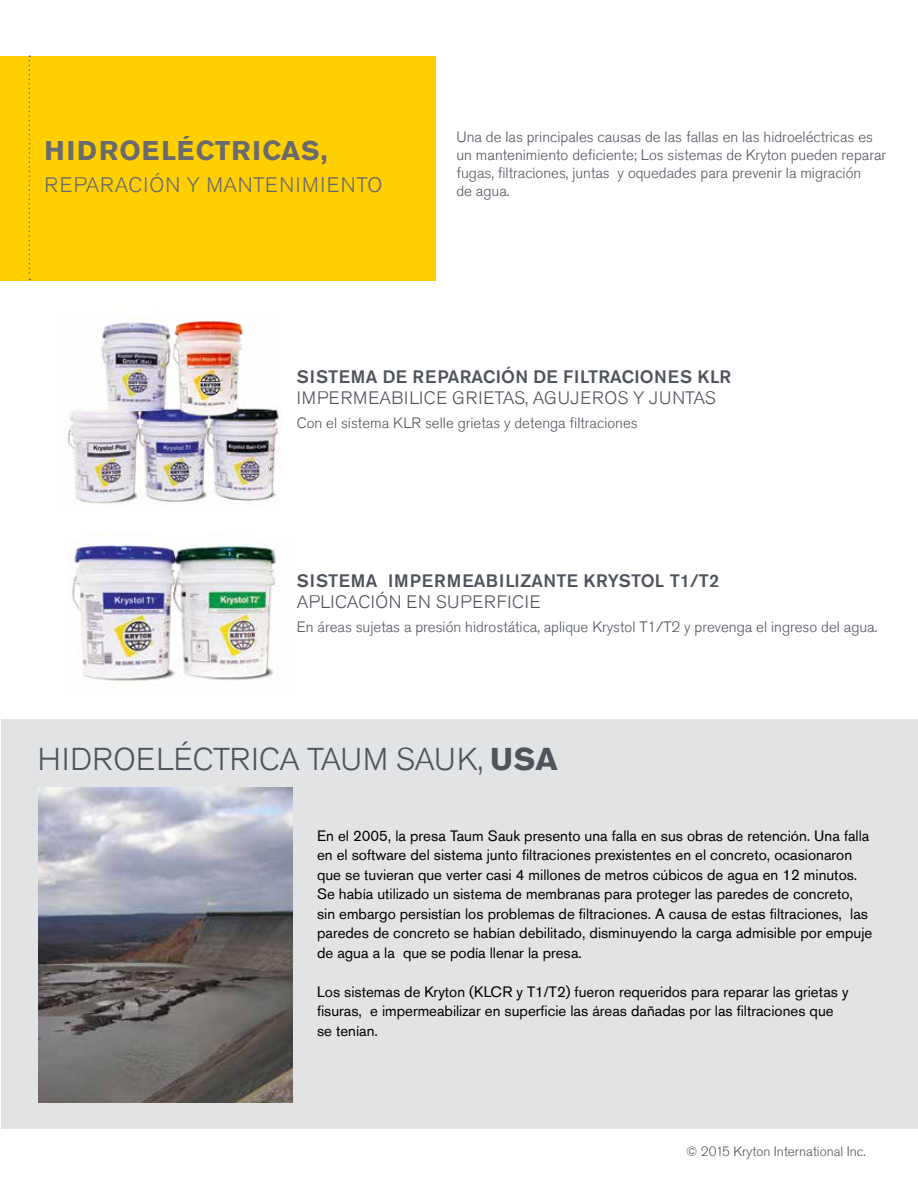
<style>
.page{position:relative;width:918px;height:1188px;background:#fff}
.page>*{position:absolute;margin:0;border:0;box-sizing:border-box;transform-origin:0 0}
.t1{font:300 31.5px "Akzidenz Grotesk Std";letter-spacing:.015em;color:#4f545c}
.t2{font:700 27px "Akzidenz Grotesk Std";letter-spacing:.055em;color:#696a6d}
.t3{font:300 21px "Akzidenz Grotesk Std";letter-spacing:.05em;color:#696a6d}
.t4{font:500 18px "Akzidenz Grotesk Std";letter-spacing:.015em;color:#4f545c}
.t5{font:300 18px "Akzidenz Grotesk Std";letter-spacing:.03em;color:#4f545c}
.t6{font:15px/19.5px "Akzidenz Grotesk Std";color:#000}
.t7{font:300 15px/18px "Akzidenz Grotesk Std";color:#4f545c}
.t8{font:300 13.5px "Akzidenz Grotesk Std";color:#4f545c}
.s1{font-weight:700}
</style>
<div class="page">
<div style="left:2px;top:719px;width:916px;height:410px;background:#e2e3e4"></div>
<img style="left:38px;top:788px;width:254px;height:315px">
<img style="left:72px;top:534px;width:205px;height:147px">
<img style="left:67px;top:325px;width:214px;height:179px">
<div style="left:0;top:56px;width:436px;height:224px;background:#ffcf01"></div>
<svg style="left:29px;top:56px;width:1px;height:224px"></svg>
<img style="left:109px;top:317px;width:172px;height:103px">
<h2 class="t2" style="left:45px;top:135px;width:284px">HIDROELÉCTRICAS,</h2>
<h3 class="t3" style="left:45px;top:173px;width:339px">REPARACIÓN Y MANTENIMIENTO</h3>
<p class="t7" style="left:456px;top:128px;width:431px">Una de las principales causas de las fallas en las hidroeléctricas es un mantenimiento deficiente; Los sistemas de Kryton pueden reparar fugas, filtraciones, juntas y oquedades para prevenir la migración<br>de agua.</p>
<p class="t4" style="left:297px;top:365px;width:436px">SISTEMA DE REPARACIÓN DE FILTRACIONES KLR</p>
<p class="t5" style="left:297px;top:387px;width:420px">IMPERMEABILICE GRIETAS, AGUJEROS Y JUNTAS</p>
<p class="t7" style="left:297px;top:414px;width:342px">Con el sistema KLR selle grietas y detenga filtraciones</p>
<p class="t4" style="left:297px;top:569px;width:424px">SISTEMA IMPERMEABILIZANTE KRYSTOL T1/T2</p>
<p class="t5" style="left:297px;top:591px;width:245px">APLICACIÓN EN SUPERFICIE</p>
<p class="t7" style="left:297px;top:618px;width:582px">En áreas sujetas a presión hidrostática, aplique Krystol T1/T2 y prevenga el ingreso del agua.</p>
<h1 class="t1" style="left:38px;top:741px;width:521px">HIDROELÉCTRICA TAUM SAUK, <span class="s1">USA</span></h1>
<p class="t6" style="left:317px;top:826px;width:557px">En el 2005, la presa Taum Sauk presento una falla en sus obras de retención. Una falla en el software del sistema junto filtraciones prexistentes en el concreto, ocasionaron que se tuvieran que verter casi 4 millones de metros cúbicos de agua en 12 minutos.<br>Se había utilizado un sistema de membranas para proteger las paredes de concreto, sin embargo persistían los problemas de filtraciones. A causa de estas filtraciones, las paredes de concreto se habían debilitado, disminuyendo la carga admisible por empuje de agua a la que se podía llenar la presa.</p>
<p class="t6" style="left:317px;top:982px;width:533px">Los sistemas de Kryton (KLCR y T1/T2) fueron requeridos para reparar las grietas y fisuras, e impermeabilizar en superficie las áreas dañadas por las filtraciones que se tenían.</p>
<p class="t8" style="left:686px;top:1144px;width:181px">© 2015 Kryton International Inc.</p>
</div>
